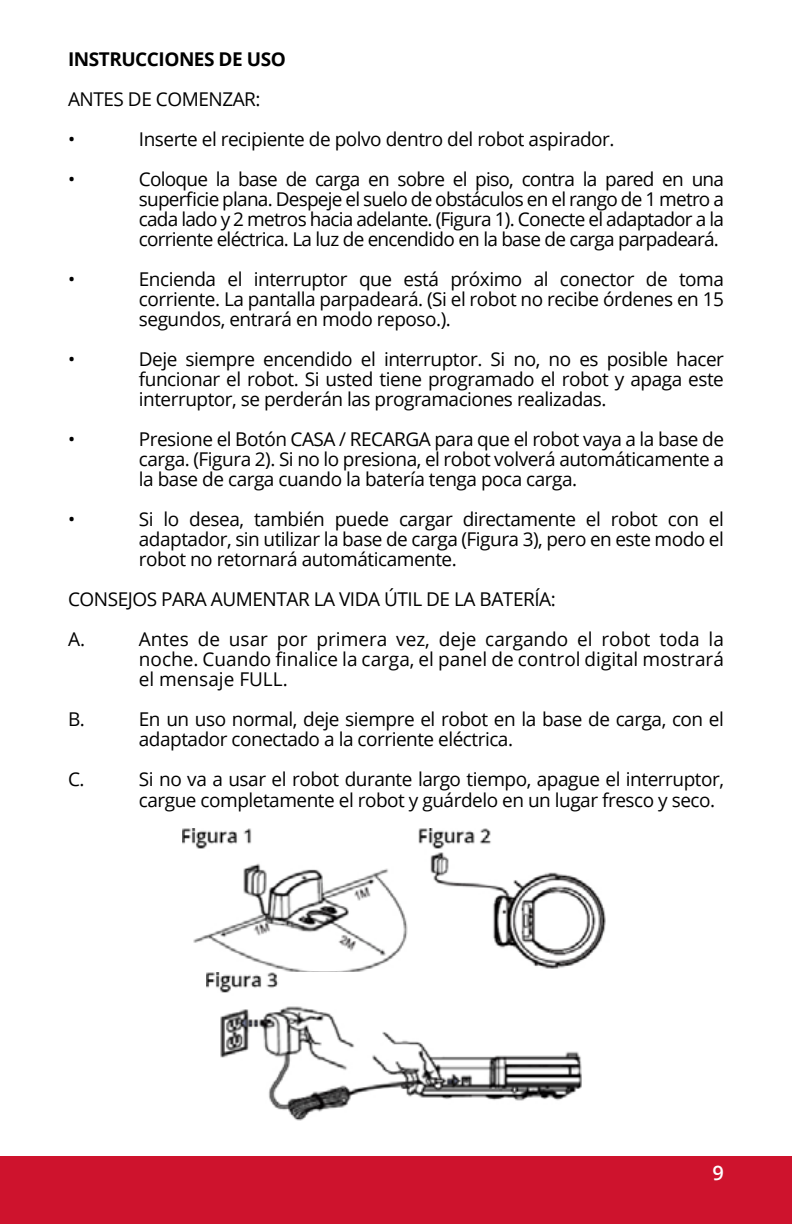
<style>
.page{position:relative;width:792px;height:1224px;background:#fff}
.page>*{position:absolute;margin:0;border:0;box-sizing:border-box;transform-origin:0 0}
.t1{font:600 20px "Open Sans";color:#fff}
.t2{font:19px/20px "Open Sans";letter-spacing:-.025em;color:#000;text-align:justify}
.t3{font:700 19px "Open Sans";letter-spacing:-.025em;color:#000}
</style>
<div class="page">
<div style="left:0;top:1156px;width:792px;height:68px;background:#ce132d"></div>
<img style="left:182px;top:829px;width:424px;height:144px">
<img style="left:207px;top:973px;width:375px;height:148px">
<p class="t3" style="left:68px;top:45px;width:219px">INSTRUCCIONES DE USO</p>
<p class="t2" style="left:68px;top:78px;width:194px;line-height:40px">ANTES DE COMENZAR: •</p>
<p class="t2" style="left:139px;top:128px;width:477px">Inserte el recipiente de polvo dentro del robot aspirador.</p>
<p class="t2" style="left:68px;top:168px;width:9px">•</p>
<p class="t2" style="left:139px;top:168px;width:587px">Coloque la base de carga en sobre el piso, contra la pared en una superficie plana. Despeje el suelo de obstáculos en el rango de 1 metro a cada lado y 2 metros hacia adelante. (Figura 1). Conecte el adaptador a la corriente eléctrica. La luz de encendido en la base de carga parpadeará.</p>
<p class="t2" style="left:68px;top:268px;width:9px">•</p>
<p class="t2" style="left:139px;top:268px;width:587px">Encienda el interruptor que está próximo al conector de toma corriente. La pantalla parpadeará. (Si el robot no recibe órdenes en 15 segundos, entrará en modo reposo.).</p>
<p class="t2" style="left:68px;top:348px;width:9px">•</p>
<p class="t2" style="left:139px;top:348px;width:587px">Deje siempre encendido el interruptor. Si no, no es posible hacer funcionar el robot. Si usted tiene programado el robot y apaga este interruptor, se perderán las programaciones realizadas.</p>
<p class="t2" style="left:68px;top:428px;width:9px">•</p>
<p class="t2" style="left:139px;top:428px;width:587px">Presione el Botón CASA / RECARGA para que el robot vaya a la base de carga. (Figura 2). Si no lo presiona, el robot volverá automáticamente a la base de carga cuando la batería tenga poca carga.</p>
<p class="t2" style="left:68px;top:508px;width:9px">•</p>
<p class="t2" style="left:139px;top:508px;width:587px">Si lo desea, también puede cargar directamente el robot con el adaptador, sin utilizar la base de carga (Figura 3), pero en este modo el robot no retornará automáticamente.</p>
<p class="t2" style="left:68px;top:578px;width:489px;line-height:40px">CONSEJOS PARA AUMENTAR LA VIDA ÚTIL DE LA BATERÍA:<br>A.</p>
<p class="t2" style="left:139px;top:628px;width:587px">Antes de usar por primera vez, deje cargando el robot toda la noche. Cuando finalice la carga, el panel de control digital mostrará el mensaje FULL.</p>
<p class="t2" style="left:68px;top:708px;width:18px">B.</p>
<p class="t2" style="left:139px;top:708px;width:587px">En un uso normal, deje siempre el robot en la base de carga, con el adaptador conectado a la corriente eléctrica.</p>
<p class="t2" style="left:68px;top:768px;width:18px">C.</p>
<p class="t2" style="left:139px;top:768px;width:587px;line-height:21px">Si no va a usar el robot durante largo tiempo, apague el interruptor, cargue completamente el robot y guárdelo en un lugar fresco y seco.</p>
<p class="t1" style="left:713px;top:1160px;width:13px">9</p>
</div>
